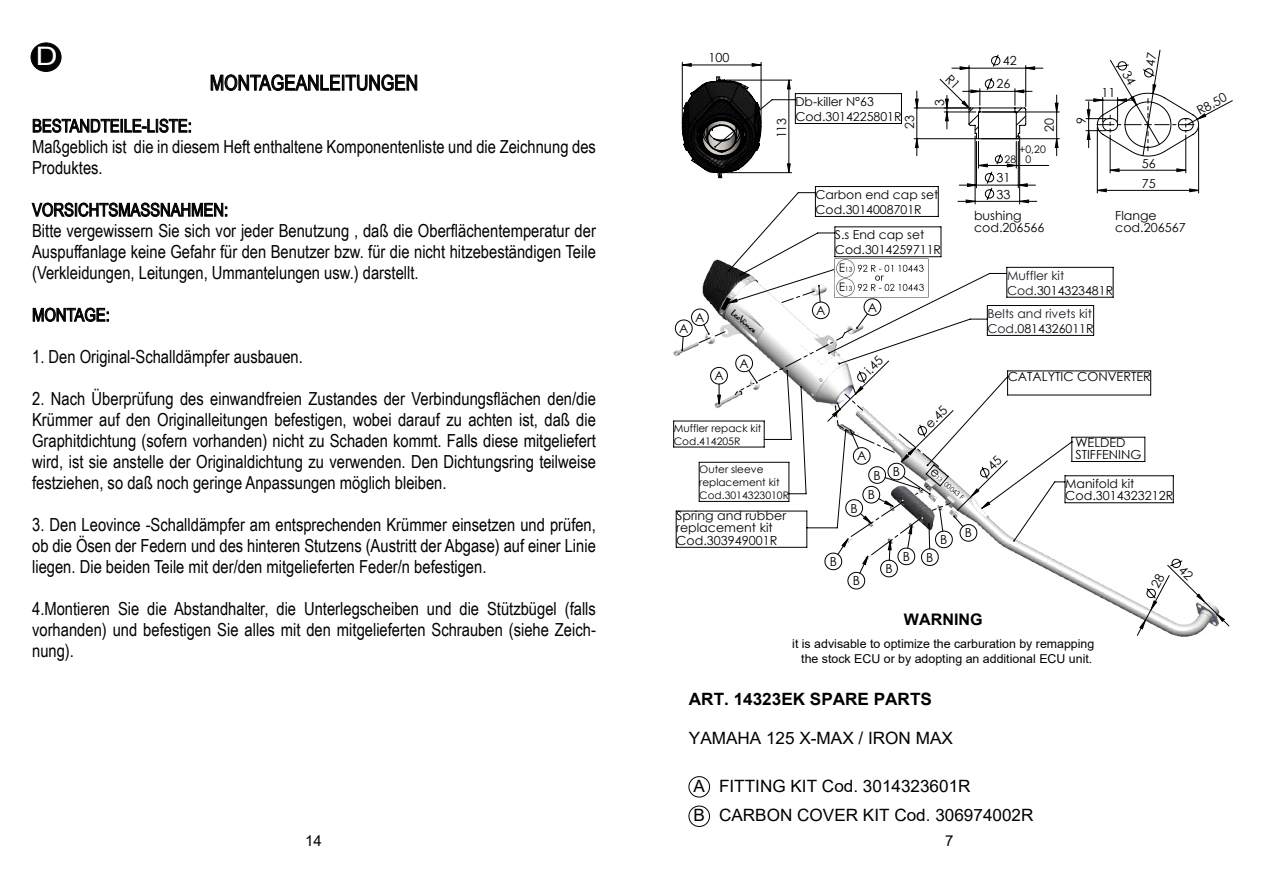
<style>
.page{position:relative;width:1263px;height:893px;background:#fff}
.page>*{position:absolute;margin:0;border:0;box-sizing:border-box;transform-origin:0 0}
.t1{font:25.5px "Arial";color:#fff;scale:1.19 1}
.t2{font:21px "Arial Narrow";color:#000}
.t3{font:18px/21px "Arial Narrow";color:#000;text-align:justify}
.t4{font:16.95px/29.4px "Arial";color:#000}
.t5{font:700 16.95px "Arial";color:#000}
.t6{font:700 15.9px "Arial";color:#000}
.t7{font:15px "Arial";color:#000}
.t8{font:12.6px "Century Gothic";color:#000}
.t9{font:12.45px/12.1px "Century Gothic";color:#000}
.t10{font:12.3px/15px "Century Gothic";color:#000}
.t11{font:12.3px/15px "Arial";color:#000;text-align:center}
.t12{font:12.3px/15px "Century Gothic";color:#191924}
.t13{font:10.35px/13px "Century Gothic";color:#000}
.t14{font:6.6px "Century Gothic";color:#000}
.s1{font-size:12.6px}
.s2{font-size:5.7px}
.s3{color:#000}
</style>
<div class="page">
<svg style="left:211px;top:74px;width:206px;height:17px"></svg>
<svg style="left:33px;top:119px;width:158px;height:14px"></svg>
<svg style="left:32px;top:203px;width:195px;height:14px"></svg>
<svg style="left:33px;top:308px;width:76px;height:14px"></svg>
<div style="left:31px;top:43px;width:30px;height:28px;background:#020203;border-radius:50%"></div>
<div style="left:31px;top:43px;width:30px;height:29px;border:1px solid #000;border-radius:50%"></div>
<img style="left:681px;top:62px;width:1px;height:69px">
<svg style="left:688px;top:776px;width:22px;height:51px"></svg>
<svg style="left:737px;top:203px;width:239px;height:58px"></svg>
<svg style="left:710px;top:261px;width:372px;height:313px"></svg>
<svg style="left:1013px;top:203px;width:161px;height:338px"></svg>
<hr style="left:975px;top:136px;width:1px;height:68px;background:#000">
<hr style="left:1019px;top:136px;width:1px;height:68px;background:#000">
<svg style="left:710px;top:555px;width:280px;height:10px"></svg>
<img style="left:834px;top:258px;width:94px;height:11px">
<svg style="left:673px;top:269px;width:342px;height:286px"></svg>
<svg style="left:1137px;top:559px;width:93px;height:77px"></svg>
<svg style="left:682px;top:50px;width:551px;height:152px"></svg>
<h1 class="t1" style="left:36px;top:38px;width:20px">D</h1>
<p class="t2" style="left:210px;top:67px;width:210px">MONTAGEANLEITUNGEN</p>
<p class="t3" style="left:32px;top:115px;width:565px;text-align:left">BESTANDTEILE-LISTE:<br>Maßgeblich ist die in diesem Heft enthaltene Komponentenliste und die Zeichnung des<br>Produktes.</p>
<p class="t3" style="left:32px;top:199px;width:565px;text-align:left">VORSICHTSMASSNAHMEN:<br>Bitte vergewissern Sie sich vor jeder Benutzung , daß die Oberflächentemperatur der Auspuffanlage keine Gefahr für den Benutzer bzw. für die nicht hitzebeständigen Teile (Verkleidungen, Leitungen, Ummantelungen usw.) darstellt.</p>
<p class="t3" style="left:32px;top:304px;width:79px">MONTAGE:</p>
<p class="t3" style="left:32px;top:346px;width:272px">1. Den Original-Schalldämpfer ausbauen.</p>
<p class="t3" style="left:32px;top:388px;width:565px">2. Nach Überprüfung des einwandfreien Zustandes der Verbindungsflächen den/die Krümmer auf den Originalleitungen befestigen, wobei darauf zu achten ist, daß die Graphitdichtung (sofern vorhanden) nicht zu Schaden kommt. Falls diese mitgeliefert wird, ist sie anstelle der Originaldichtung zu verwenden. Den Dichtungsring teilweise festziehen, so daß noch geringe Anpassungen möglich bleiben.</p>
<p class="t3" style="left:32px;top:514px;width:565px">3. Den Leovince -Schalldämpfer am entsprechenden Krümmer einsetzen und prüfen, ob die Ösen der Federn und des hinteren Stutzens (Austritt der Abgase) auf einer Linie liegen. Die beiden Teile mit der/den mitgelieferten Feder/n befestigen.</p>
<p class="t3" style="left:32px;top:598px;width:565px">4.Montieren Sie die Abstandhalter, die Unterlegscheiben und die Stützbügel (falls vorhanden) und befestigen Sie alles mit den mitgelieferten Schrauben (siehe Zeich&shy;nung).</p>
<p class="t9" style="left:708px;top:51px;width:22px">100</p>
<p class="t9" style="left:695px;top:311px;width:11px">A</p>
<p class="t9" style="left:679px;top:322px;width:11px">A</p>
<p class="t9" style="left:714px;top:369px;width:11px">A</p>
<p class="t9" style="left:739px;top:357px;width:11px">A</p>
<p class="t8" style="left:773px;top:138px;width:22px;rotate:-90deg">113</p>
<p class="t10" style="left:795px;top:94px;width:108px">Db-killer N°63<br>Cod.3014225801R</p>
<p class="t8" style="left:901px;top:129px;width:15px;rotate:-90deg">23</p>
<p class="t8" style="left:931px;top:106px;width:8px;rotate:-90deg">3</p>
<p class="t10" style="left:815px;top:187px;width:124px">Carbon end cap set<br>Cod.3014008701R</p>
<p class="t10" style="left:835px;top:227px;width:108px">S.s End cap set<br>Cod.3014259711R</p>
<p class="t9" style="left:816px;top:304px;width:11px">A</p>
<p class="t9" style="left:868px;top:301px;width:11px">A</p>
<p class="t8" style="left:861px;top:366px;width:21px;rotate:-45deg">i.45</p>
<p class="t13" style="left:674px;top:421px;width:89px">Muffler repack kit<br>Cod.414205R</p>
<p class="t13" style="left:699px;top:463px;width:91px">Outer sleeve replacement kit<br>Cod.3014323010R</p>
<p class="t9" style="left:857px;top:450px;width:11px">A</p>
<p class="t9" style="left:873px;top:467px;width:28px">B B</p>
<p class="t9" style="left:868px;top:488px;width:9px">B</p>
<p class="t8" style="left:921px;top:420px;width:27px;rotate:-45deg">e.45</p>
<p class="t14" style="left:934px;top:468px;width:43px;rotate:40deg"><span class="s1">e</span><span class="s2">13</span> 00043 F</p>
<p class="t9" style="left:996px;top:49px;width:22px;line-height:23.2px;text-align:center">42<br>26</p>
<p class="t8" style="left:1040px;top:132px;width:15px;rotate:-90deg">20</p>
<p class="t13" style="left:1004px;top:153px;width:13px">28</p>
<p class="t13" style="left:1025px;top:144px;width:22px;line-height:10.4px;text-indent:-6px">+0,20<br>0</p>
<p class="t9" style="left:996px;top:169px;width:15px;line-height:16.2px">31<br>33</p>
<p class="t9" style="left:974px;top:209px;width:72px">bushing cod.206566</p>
<p class="t8" style="left:1072px;top:124px;width:8px;rotate:-90deg">9</p>
<p class="t9" style="left:1101px;top:87px;width:15px">11</p>
<p class="t9" style="left:1195px;top:106px;width:34px;rotate:-28deg">R8,50</p>
<p class="t9" style="left:1142px;top:157px;width:15px">56</p>
<p class="t9" style="left:1142px;top:177px;width:15px">75</p>
<p class="t9" style="left:1115px;top:209px;width:72px">Flange cod.206567</p>
<p class="t12" style="left:1007px;top:267px;width:108px">Muffler kit<br>Cod.<span class="s3">3014323481R</span></p>
<p class="t12" style="left:987px;top:306px;width:108px">Belts and rivets kit<br>Cod.<span class="s3">0814326011R</span></p>
<p class="t9" style="left:1008px;top:370px;width:145px">CATALYTIC CONVERTER</p>
<p class="t9" style="left:1075px;top:436px;width:67px">WELDED<br>STIFFENING</p>
<p class="t10" style="left:1065px;top:476px;width:71px">Manifold kit</p>
<p class="t9" style="left:1065px;top:489px;width:110px">Cod.3014323212R</p>
<p class="t9" style="left:676px;top:510px;width:111px">Spring and rubber replacement kit<br>Cod.303949001R</p>
<p class="t9" style="left:850px;top:502px;width:9px">B</p>
<p class="t9" style="left:830px;top:555px;width:9px">B</p>
<p class="t9" style="left:853px;top:574px;width:9px">B</p>
<p class="t9" style="left:885px;top:562px;width:9px">B</p>
<p class="t9" style="left:903px;top:550px;width:9px">B</p>
<p class="t9" style="left:926px;top:551px;width:9px">B</p>
<p class="t9" style="left:940px;top:533px;width:9px">B</p>
<p class="t9" style="left:965px;top:527px;width:9px">B</p>
<p class="t6" style="left:904px;top:609px;width:80px">WARNING</p>
<p class="t11" style="left:792px;top:636px;width:304px">it is advisable to optimize the carburation by remapping the stock ECU or by adopting an additional ECU unit.</p>
<p class="t5" style="left:689px;top:687px;width:244px">ART. 14323EK SPARE PARTS</p>
<p class="t4" style="left:689px;top:723px;width:265px">YAMAHA 125 X-MAX / IRON MAX</p>
<p class="t4" style="left:693px;top:771px;width:341px">A FITTING KIT Cod. 3014323601R<br>B CARBON COVER KIT Cod. 306974002R</p>
<p class="t7" style="left:305px;top:830px;width:18px">14</p>
<p class="t7" style="left:945px;top:830px;width:10px">7</p>
</div>
